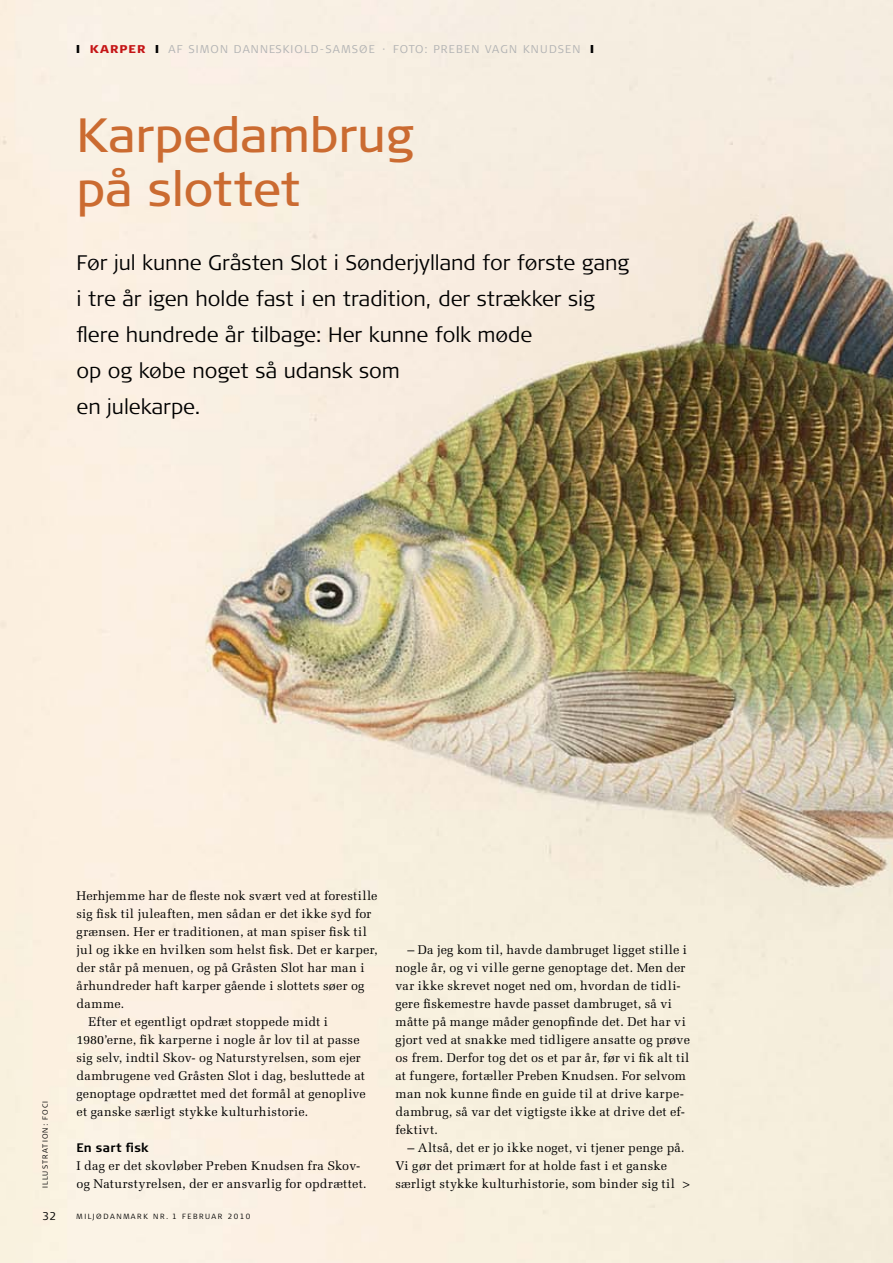
<style>
.page{position:relative;width:893px;height:1263px;background:#fff}
.page>*{position:absolute;margin:0;border:0;box-sizing:border-box;transform-origin:0 0}
.t1{font:48px/54px "Signa Normal";letter-spacing:-.005em;color:#cb6b31}
.t2{font:300 21px/36px "Signa Normal";letter-spacing:-.005em;color:#000}
.t3{font:12.6px/18px "Melior";letter-spacing:.015em;color:#000}
.t4{font:700 12.3px "Signa Normal";letter-spacing:.02em;color:#000}
.t5{font:300 11.25px "Signa Normal";letter-spacing:.1em;color:#b1b2b3}
.t6{font:900 11.25px "Signa Normal";letter-spacing:.1em;color:#c51415}
.t7{font:300 11.25px "Signa Column";color:#000}
.t8{font:300 7.5px "Signa Normal";letter-spacing:.15em;color:#000}
.t9{font:300 7.5px "Signa Column";letter-spacing:.2em;color:#000}
.t10{font:300 7.5px "Signa Normal";letter-spacing:.23em;color:#000}
.s1{font-style:italic}
.s2{font-family:"Signa Normal"}
</style>
<div class="page">
<img style="left:0;top:0;width:893px;height:1263px">
<svg style="left:77px;top:45px;width:2px;height:8px"></svg>
<svg style="left:156px;top:45px;width:2px;height:8px"></svg>
<svg style="left:591px;top:45px;width:2px;height:8px"></svg>
<p class="t6" style="left:90px;top:42px;width:57px">KARPER</p>
<p class="t5" style="left:169px;top:43px;width:51px">AF SIMON</p>
<p class="t5" style="left:234px;top:43px;width:346px">DANN ESKIOLD-SAMSØ E · Foto: PREBEN VAGN KN UDSEN</p>
<h1 class="t1" style="left:77px;top:108px;width:338px">Karpedambrug på slottet</h1>
<h2 class="t2" style="left:77px;top:245px;width:554px">Før jul kunne Gråsten Slot i Sønderjylland for første gang i tre år igen holde fast i en tradition, der strækker sig flere hundrede år tilbage: Her kunne folk møde<br>op og købe noget så udansk som<br>en julekarpe.</h2>
<p class="t8" style="left:41px;top:1188px;width:88px;rotate:-90deg">ILLUSTRATION: FO CI</p>
<p class="t3" style="left:77px;top:887px;width:303px">Herhjemme har de fleste nok svært ved at forestille</p>
<p class="t3" style="left:77px;top:905px;width:296px">sig fisk til juleaften, men sådan er det ikke syd for</p>
<p class="t3" style="left:77px;top:923px;width:292px">grænsen. Her er traditionen, at man spiser fisk til</p>
<p class="t3" style="left:77px;top:941px;width:303px">jul og ikke en hvilken som helst fisk. Det er karper,</p>
<p class="t3" style="left:77px;top:959px;width:289px">der står på menuen, og på Gråsten Slot har man i</p>
<p class="t3" style="left:77px;top:977px;width:290px">århundreder haft karper gående i slottets søer og</p>
<p class="t3" style="left:77px;top:995px;width:49px">damme.</p>
<p class="t3" style="left:89px;top:1013px;width:241px">Efter et egentligt opdræt stoppede midt i</p>
<p class="t3" style="left:77px;top:1031px;width:285px">1980’erne, fik karperne i nogle år lov til at passe</p>
<p class="t3" style="left:77px;top:1049px;width:286px">sig selv, indtil Skov- og Naturstyrelsen, som ejer</p>
<p class="t3" style="left:77px;top:1067px;width:290px">dambrugene ved Gråsten Slot i dag, besluttede at</p>
<p class="t3" style="left:77px;top:1085px;width:291px">genoptage opdrættet med det formål at genoplive</p>
<p class="t3" style="left:77px;top:1103px;width:233px">et ganske særligt stykke kulturhistorie.</p>
<p class="t4" style="left:77px;top:1141px;width:74px">En sart fisk</p>
<p class="t3" style="left:77px;top:1157px;width:292px">I dag er det skovløber Preben Knudsen fra Skov&shy;og Naturstyrelsen, der er ansvarlig for opdrættet.</p>
<p class="t3" style="left:395px;top:941px;width:296px;text-indent:12px">– Da jeg kom til, havde dambruget ligget stille i nogle år, og vi ville gerne genoptage det. Men der var ikke skrevet noget ned om, hvordan de tidli&shy;gere fiskemestre havde passet dambruget, så vi måtte på mange måder genopfinde det. Det har vi gjort ved at snakke med tidligere ansatte og prøve os frem. Derfor tog det os et par år, før vi fik alt til at fungere, fortæller Preben Knudsen. For selvom man nok kunne finde en guide til at drive karpe&shy;dambrug, så var det vigtigste ikke at drive det ef&shy;fektivt.</p>
<p class="t3" style="left:395px;top:1139px;width:291px;text-indent:12px">– Altså, det er jo ikke noget, vi tjener penge på.<br>Vi gør det primært for at holde fast i et ganske</p>
<p class="t3" style="left:395px;top:1175px;width:296px">særligt stykke kulturhistorie, som binder sig til <span class="s1">&gt;</span></p>
<p class="t7" style="left:43px;top:1209px;width:15px">32</p>
<p class="t10" style="left:77px;top:1212px;width:54px">Mi ljøDanmark</p>
<p class="t9" style="left:153px;top:1212px;width:99px"><span class="s2">nr .</span> 1 FEBRUAR 2010</p>
</div>
